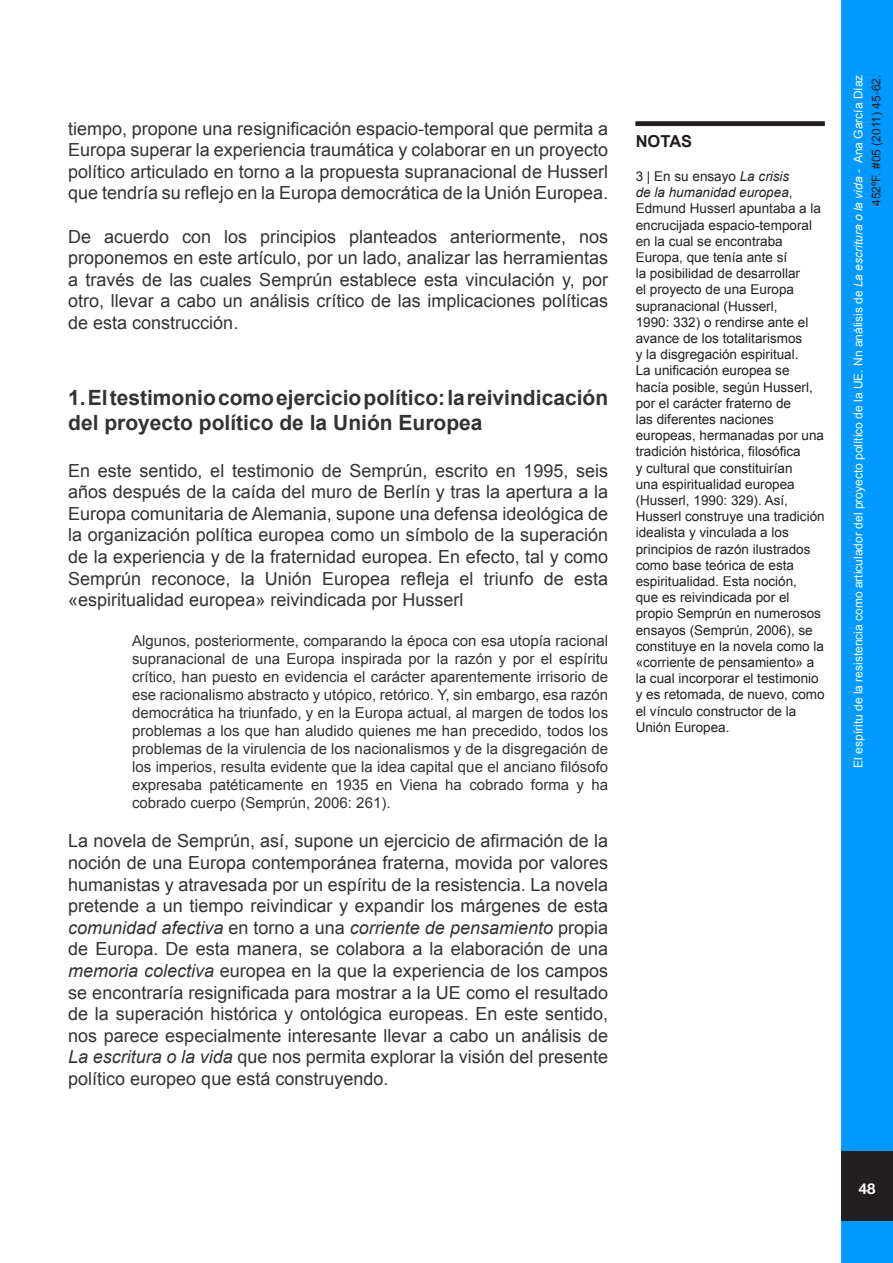
<style>
.page{position:relative;width:893px;height:1263px;background:#fff}
.page>*{position:absolute;margin:0;border:0;box-sizing:border-box;transform-origin:0 0}
.t1{font:700 21px/25.2px "Arial";color:#333}
.t2{font:18px/21.6px "Arial";color:#333;text-align:justify}
.Estilo_de_párrafo_1{font:700 16.5px "Arial";color:#231f20}
.t3{font:15px/18px "Arial";color:#333;text-align:justify}
.t4{font:700 15px "Helvetica Neue";color:#fff}
.Estilo_de_párrafo_1-2{font:13.5px/16.2px "Arial";color:#231f20}
.t5{font:12px/18px "Arial";color:#fff;text-align:right}
.s1{font-style:italic}
.s2{color:#231f20}
</style>
<div class="page">
<div style="left:843px;top:2px;width:48px;height:1259px;background:#09f"></div>
<div style="left:841px;top:0;width:52px;height:1263px;border:3px solid #09f"></div>
<div style="left:841px;top:1151px;width:52px;height:70px;background:#231f20"></div>
<div style="left:636px;top:121px;width:189px;height:5px;background:#231f20"></div>
<p class="t2" style="left:68px;top:118px;width:541px">tiempo, propone una resignificación espacio-temporal que permita a Europa superar la experiencia traumática y colaborar en un proyecto político articulado en torno a la propuesta supranacional de Husserl que tendría su reflejo en la Europa democrática de la Unión Europea.</p>
<p class="t2" style="left:68px;top:226px;width:541px">De acuerdo con los principios planteados anteriormente, nos proponemos en este artículo, por un lado, analizar las herramientas a través de las cuales Semprún establece esta vinculación y, por otro, llevar a cabo un análisis crítico de las implicaciones políticas de esta construcción.</p>
<p class="t1" style="left:68px;top:385px;width:541px">1. El testimonio como ejercicio político: la reivindicación del proyecto político de la Unión Europea</p>
<p class="t2" style="left:68px;top:460px;width:541px">En este sentido, el testimonio de Semprún, escrito en 1995, seis años después de la caída del muro de Berlín y tras la apertura a la Europa comunitaria de Alemania, supone una defensa ideológica de la organización política europea como un símbolo de la superación de la experiencia y de la fraternidad europea. En efecto, tal y como Semprún reconoce, la Unión Europea refleja el triunfo de esta «espiritualidad europea» reivindicada por Husserl</p>
<p class="t3" style="left:132px;top:632px;width:478px">Algunos, posteriormente, comparando la época con esa utopía racional supranacional de una Europa inspirada por la razón y por el espíritu crítico, han puesto en evidencia el carácter aparentemente irrisorio de ese racionalismo abstracto y utópico, retórico. Y, sin embargo, esa razón democrática ha triunfado, y en la Europa actual, al margen de todos los problemas a los que han aludido quienes me han precedido, todos los problemas de la virulencia de los nacionalismos y de la disgregación de los imperios, resulta evidente que la idea capital que el anciano filósofo expresaba patéticamente en 1935 en Viena ha cobrado forma y ha cobrado cuerpo (Semprún, 2006: 261).</p>
<p class="t2" style="left:68px;top:830px;width:541px">La novela de Semprún, así, supone un ejercicio de afirmación de la noción de una Europa contemporánea fraterna, movida por valores humanistas y atravesada por un espíritu de la resistencia. La novela pretende a un tiempo reivindicar y expandir los márgenes de esta <span class="s1">comunidad afectiva</span> en torno a una <span class="s1">corriente de pensamiento</span> propia de Europa. De esta manera, se colabora a la elaboración de una <span class="s1">memoria colectiva</span> europea en la que la experiencia de los campos se encontraría resignificada para mostrar a la UE como el resultado de la superación histórica y ontológica europeas. En este sentido, nos parece especialmente interesante llevar a cabo un análisis de <span class="s1">La escritura o la vida</span> que nos permita explorar la visión del presente político europeo que está construyendo.</p>
<p class="Estilo_de_párrafo_1" style="left:636px;top:130px;width:58px">NOTAS</p>
<p class="Estilo_de_párrafo_1-2" style="left:636px;top:168px;width:190px">3 | En su ensayo <span class="s1">La crisis<br>de la humanidad europea</span>,<br>Edmund Husserl apuntaba a la encrucijada espacio-temporal en la cual se encontraba<br>Europa, que tenía ante sí<br>la posibilidad de desarrollar<br>el proyecto de una Europa supranacional (Husserl,<br>1990: 332) o rendirse ante el avance de los totalitarismos<br>y la disgregación espiritual.<br>La unificación europea se hacía posible, según Husserl, por el carácter fraterno de<br>las diferentes naciones europeas, hermanadas por una tradición histórica, filosófica<br>y cultural que constituirían<br>una espiritualidad europea (Husserl, 1990: 329). Así,<br>Husserl construye una tradición idealista y vinculada a los principios de razón ilustrados como base teórica de esta espiritualidad. Esta noción,<br>que es reivindicada por el propio Semprún en numerosos ensayos (Semprún, 2006), se constituye en la novela como la «corriente de pensamiento» a la cual incorporar el testimonio y es retomada, de nuevo, como el vínculo constructor de la<br>Unión Europea.</p>
<p class="t5" style="left:849px;top:768px;width:695px;rotate:-90deg">El espíritu de la resistencia como articulador del proyecto político de la UE. Nn análisis de <span class="s1">La escritura o la vida</span> - Ana García Díaz<br><span class="s2">452ºF. #05 (2011) 45-62.</span></p>
<p class="t4" style="left:859px;top:1179px;width:18px">48</p>
</div>
